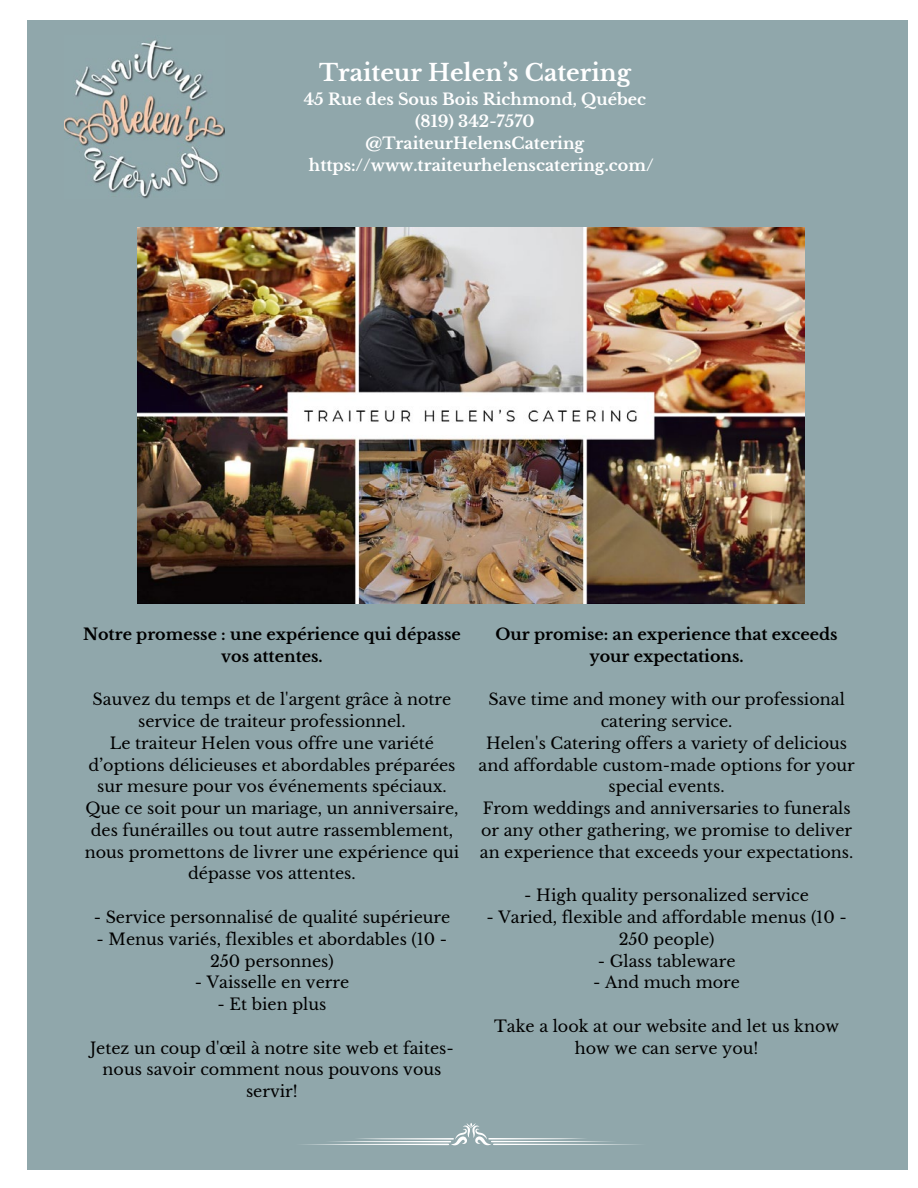
<style>
.page{position:relative;width:918px;height:1188px;background:#fff}
.page>*{position:absolute;margin:0;border:0;box-sizing:border-box;transform-origin:0 0}
.t1{font:700 23.25px "Libre Baskerville";color:#fff}
.t2{font:15.9px/21.8px "Libre Baskerville";color:#000;text-align:center}
.t3{font:700 15.9px/21.8px "Libre Baskerville";color:#fff;text-align:center}
.t4{font:700 15.9px/21.8px "Libre Baskerville";color:#000;text-align:center}
</style>
<div class="page">
<div style="left:27px;top:21px;width:880px;height:1149px;background:#90a7ab"></div>
<img style="left:138px;top:228px;width:667px;height:375px">
<img style="left:65px;top:40px;width:159px;height:158px">
<svg style="left:303px;top:1123px;width:336px;height:22px"></svg>
<h1 class="t1" style="left:319px;top:59px;width:313px">Traiteur Helen’s Catering</h1>
<p class="t3" style="left:304px;top:89px;width:351px">45 Rue des Sous Bois Richmond, Québec (819) 342-7570<br>@TraiteurHelensCatering https://www.traiteurhelenscatering.com/</p>
<p class="t4" style="left:83px;top:623px;width:379px">Notre promesse : une expérience qui dépasse vos attentes.</p>
<p class="t2" style="left:85px;top:689px;width:376px">Sauvez du temps et de l'argent grâce à notre service de traiteur professionnel.<br>Le traiteur Helen vous offre une variété d’options délicieuses et abordables préparées sur mesure pour vos événements spéciaux.<br>Que ce soit pour un mariage, un anniversaire, des funérailles ou tout autre rassemblement, nous promettons de livrer une expérience qui dépasse vos attentes.</p>
<p class="t2" style="left:94px;top:906px;width:358px">- Service personnalisé de qualité supérieure</p>
<p class="t2" style="left:97px;top:928px;width:352px">- Menus variés, flexibles et abordables (10 -<br>250 personnes)</p>
<p class="t2" style="left:195px;top:972px;width:156px">- Vaisselle en verre</p>
<p class="t2" style="left:218px;top:994px;width:110px">- Et bien plus</p>
<p class="t2" style="left:90px;top:1037px;width:365px">Jetez un coup d'œil à notre site web et faites&shy;nous savoir comment nous pouvons vous servir!</p>
<p class="t4" style="left:495px;top:623px;width:344px">Our promise: an experience that exceeds your expectations.</p>
<p class="t2" style="left:479px;top:689px;width:378px">Save time and money with our professional catering service.<br>Helen's Catering offers a variety of delicious and affordable custom-made options for your special events.<br>From weddings and anniversaries to funerals or any other gathering, we promise to deliver an experience that exceeds your expectations.</p>
<p class="t2" style="left:524px;top:885px;width:286px">- High quality personalized service</p>
<p class="t2" style="left:486px;top:906px;width:362px">- Varied, flexible and affordable menus (10 -<br>250 people)</p>
<p class="t2" style="left:598px;top:950px;width:139px">- Glass tableware</p>
<p class="t2" style="left:593px;top:972px;width:148px">- And much more</p>
<p class="t2" style="left:494px;top:1015px;width:346px">Take a look at our website and let us know how we can serve you!</p>
</div>
